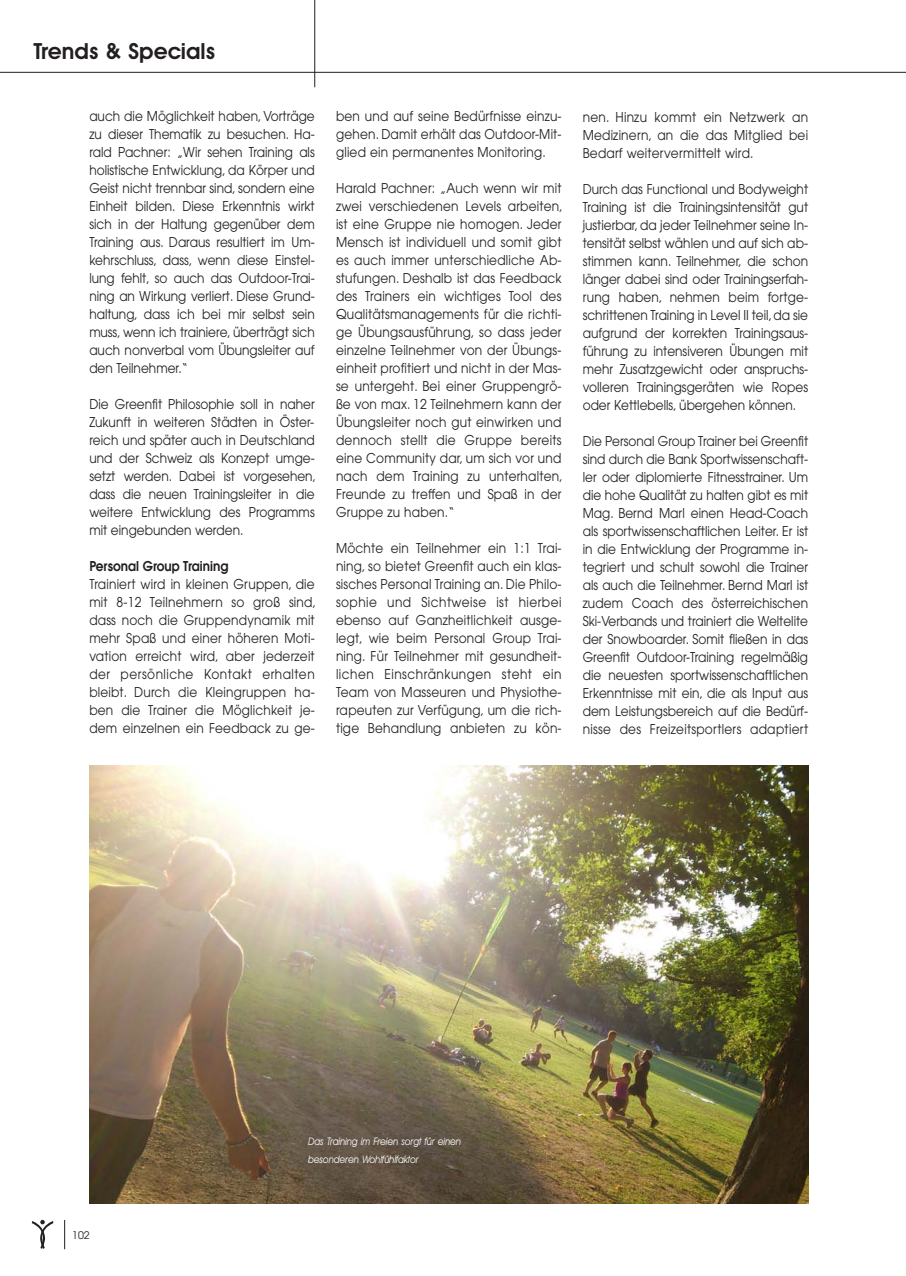
<style>
.page{position:relative;width:906px;height:1276px;background:#fff}
.page>*{position:absolute;margin:0;border:0;box-sizing:border-box;transform-origin:0 0}
.t1{font:600 22.5px "Avant Garde BQ";color:#231f20}
.t2{font:13.5px/18px "Avant Garde";color:#231f20;text-align:justify;scale:.9 1}
.t3{font:600 13.5px "Avant Garde";color:#231f20;scale:.9 1}
.t4{font:italic 10.5px/18px "Avant Garde BQ";color:#fff;scale:.9 1}
.t5{font:10.5px "Avant Garde";color:#231f20}
</style>
<div class="page">
<img style="left:89px;top:765px;width:719px;height:438px">
<hr style="left:314px;top:0;width:1px;height:87px;background:#231f20">
<hr style="left:0;top:72px;width:906px;height:1px;background:#231f20">
<svg style="left:32px;top:1220px;width:21px;height:28px"></svg>
<svg style="left:64px;top:1220px;width:1px;height:29px"></svg>
<h1 class="t1" style="left:33px;top:39px;width:183px">Trends &amp; Specials</h1>
<p class="t2" style="left:89px;top:108px;width:252px">auch die Möglichkeit haben, Vorträge zu dieser Thematik zu besuchen. Ha&shy;rald Pachner: „Wir sehen Training als holistische Entwicklung, da Körper und Geist nicht trennbar sind, sondern eine Einheit bilden. Diese Erkenntnis wirkt sich in der Haltung gegenüber dem Training aus. Daraus resultiert im Um&shy;kehrschluss, dass, wenn diese Einstel&shy;lung fehlt, so auch das Outdoor-Trai&shy;ning an Wirkung verliert. Diese Grund&shy;haltung, dass ich bei mir selbst sein muss, wenn ich trainiere, überträgt sich auch nonverbal vom Übungsleiter auf den Teilnehmer.“</p>
<p class="t2" style="left:89px;top:396px;width:253px;text-align:left">Die Greenfit Philosophie soll in naher Zukunft in weiteren Städten in Öster&shy;reich und später auch in Deutschland und der Schweiz als Konzept umge&shy;setzt werden. Dabei ist vorgesehen, dass die neuen Trainingsleiter in die weitere Entwicklung des Programms mit eingebunden werden.</p>
<p class="t3" style="left:89px;top:561px;width:156px">Personal Group Training</p>
<p class="t2" style="left:89px;top:576px;width:253px">Trainiert wird in kleinen Gruppen, die mit 8-12 Teilnehmern so groß sind, dass noch die Gruppendynamik mit mehr Spaß und einer höheren Moti&shy;vation erreicht wird, aber jederzeit der persönliche Kontakt erhalten bleibt. Durch die Kleingruppen ha&shy;ben die Trainer die Möglichkeit je&shy;dem einzelnen ein Feedback zu ge-</p>
<p class="t2" style="left:336px;top:108px;width:252px">ben und auf seine Bedürfnisse einzu&shy;gehen. Damit erhält das Outdoor-Mit&shy;glied ein permanentes Monitoring.</p>
<p class="t2" style="left:336px;top:180px;width:253px">Harald Pachner: „Auch wenn wir mit zwei verschiedenen Levels arbeiten, ist eine Gruppe nie homogen. Jeder Mensch ist individuell und somit gibt es auch immer unterschiedliche Ab&shy;stufungen. Deshalb ist das Feedback des Trainers ein wichtiges Tool des Qualitätsmanagements für die richti&shy;ge Übungsausführung, so dass jeder einzelne Teilnehmer von der Übungs&shy;einheit profitiert und nicht in der Mas&shy;se untergeht. Bei einer Gruppengrö&shy;ße von max. 12 Teilnehmern kann der Übungsleiter noch gut einwirken und dennoch stellt die Gruppe bereits eine Community dar, um sich vor und nach dem Training zu unterhalten, Freunde zu treffen und Spaß in der Gruppe zu haben.“</p>
<p class="t2" style="left:336px;top:540px;width:252px">Möchte ein Teilnehmer ein 1:1 Trai&shy;ning, so bietet Greenfit auch ein klas&shy;sisches Personal Training an. Die Philo&shy;sophie und Sichtweise ist hierbei ebenso auf Ganzheitlichkeit ausge&shy;legt, wie beim Personal Group Trai&shy;ning. Für Teilnehmer mit gesundheit&shy;lichen Einschränkungen steht ein Team von Masseuren und Physiothe&shy;rapeuten zur Verfügung, um die rich&shy;tige Behandlung anbieten zu kön-</p>
<p class="t2" style="left:583px;top:109px;width:252px">nen. Hinzu kommt ein Netzwerk an Medizinern, an die das Mitglied bei Bedarf weitervermittelt wird.</p>
<p class="t2" style="left:583px;top:181px;width:252px">Durch das Functional und Bodyweight Training ist die Trainingsintensität gut justierbar, da jeder Teilnehmer seine In&shy;tensität selbst wählen und auf sich ab&shy;stimmen kann. Teilnehmer, die schon länger dabei sind oder Trainingserfah&shy;rung haben, nehmen beim fortge&shy;schrittenen Training in Level II teil,da sie aufgrund der korrekten Trainingsaus&shy;führung zu intensiveren Übungen mit mehr Zusatzgewicht oder anspruchs&shy;volleren Trainingsgeräten wie Ropes oder Kettlebells, übergehen können.</p>
<p class="t2" style="left:583px;top:433px;width:252px">Die Personal Group Trainer bei Greenfit sind durch die Bank Sportwissenschaft&shy;ler oder diplomierte Fitnesstrainer. Um die hohe Qualität zu halten gibt es mit Mag. Bernd Marl einen Head-Coach als sportwissenschaftlichen Leiter. Er ist in die Entwicklung der Programme in&shy;tegriert und schult sowohl die Trainer als auch die Teilnehmer. Bernd Marl ist zudem Coach des österreichischen Ski-Verbands und trainiert die Weltelite der Snowboarder. Somit fließen in das Greenfit Outdoor-Training regelmäßig die neuesten sportwissenschaftlichen Erkenntnisse mit ein, die als Input aus dem Leistungsbereich auf die Bedürf&shy;nisse des Freizeitsportlers adaptiert</p>
<p class="t5" style="left:72px;top:1231px;width:19px">102</p>
<p class="t4" style="left:308px;top:1132px;width:171px">Das Training im Freien sorgt für einen besonderen Wohlfühlfaktor</p>
</div>
